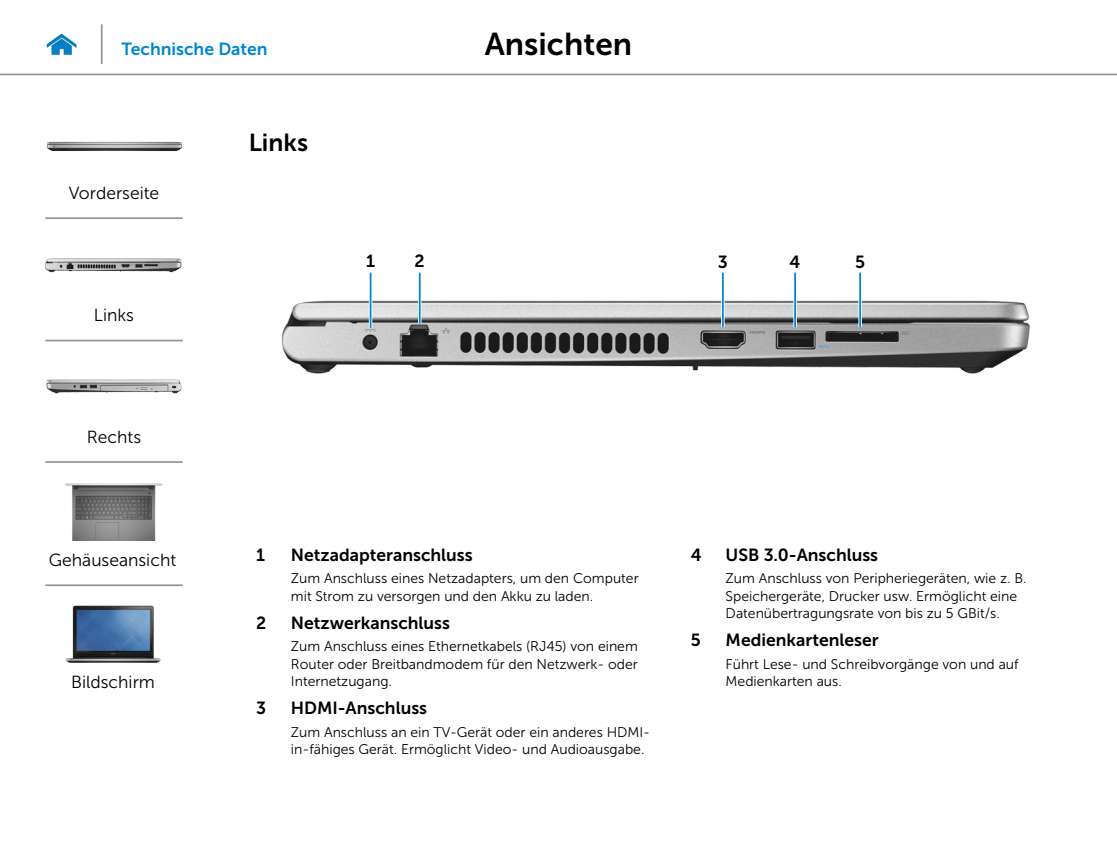
<style>
.page{position:relative;width:1117px;height:844px;background:#fff}
.page>*{position:absolute;margin:0;border:0;box-sizing:border-box;transform-origin:0 0}
.t1{font:31.5px "Museo Sans For Dell 700";color:#000}
.Head2{font:24.5px "Museo Sans For Dell 700";color:#000}
.Callout_Head{font:17.5px "Museo Sans For Dell 700";color:#000}
.t2{font:17.5px "Museo Sans For Dell 300";color:#000}
.t3{font:17.5px "Museo Sans For Dell 700";color:#0087cc}
.Callout-L{font:17.5px "Museo Sans For Dell 700";color:#000}
.Callout_description{font:14px/17.5px "Museo Sans For Dell 300";color:#000}
</style>
<div class="page">
<hr style="left:0;top:74px;width:1116px;height:1px;background:#939598">
<img style="left:46px;top:33px;width:31px;height:22px">
<img style="left:281px;top:300px;width:749px;height:74px">
<hr style="left:369px;top:272px;width:3px;height:56px;background:#fff">
<hr style="left:369px;top:272px;width:2px;height:56px;background:#0087cc">
<hr style="left:418px;top:272px;width:3px;height:51px;background:#fff">
<hr style="left:419px;top:272px;width:1px;height:51px;background:#0087cc">
<hr style="left:721px;top:272px;width:3px;height:55px;background:#fff">
<hr style="left:721px;top:272px;width:2px;height:55px;background:#0087cc">
<hr style="left:793px;top:272px;width:3px;height:55px;background:#fff">
<hr style="left:794px;top:272px;width:1px;height:55px;background:#0087cc">
<hr style="left:858px;top:272px;width:3px;height:55px;background:#fff">
<hr style="left:859px;top:272px;width:1px;height:55px;background:#0087cc">
<hr style="left:101px;top:24px;width:2px;height:40px;background:#939598">
<img style="left:46px;top:141px;width:136px;height:10px">
<img style="left:45px;top:258px;width:137px;height:15px">
<img style="left:46px;top:379px;width:136px;height:15px">
<img style="left:64px;top:483px;width:99px;height:57px">
<img style="left:66px;top:605px;width:95px;height:57px">
<hr style="left:45px;top:217px;width:138px;height:2px;background:#939598">
<hr style="left:45px;top:339px;width:138px;height:2px;background:#939598">
<hr style="left:45px;top:461px;width:138px;height:2px;background:#939598">
<hr style="left:45px;top:584px;width:138px;height:2px;background:#939598">
<p class="t3" style="left:122px;top:39px;width:147px">Technische Daten</p>
<h1 class="t1" style="left:485px;top:26px;width:149px">Ansichten</h1>
<p class="t2" style="left:69px;top:183px;width:92px">Vorderseite</p>
<p class="t2" style="left:94px;top:305px;width:41px">Links</p>
<p class="t2" style="left:87px;top:428px;width:56px">Rechts</p>
<p class="t2" style="left:49px;top:550px;width:129px">Gehäuseansicht</p>
<p class="t2" style="left:71px;top:672px;width:85px">Bildschirm</p>
<p class="Head2" style="left:249px;top:128px;width:61px">Links</p>
<p class="Callout-L" style="left:366px;top:251px;width:10px">1</p>
<p class="Callout-L" style="left:414px;top:251px;width:12px">2</p>
<p class="Callout-L" style="left:717px;top:252px;width:12px">3</p>
<p class="Callout-L" style="left:789px;top:252px;width:12px">4</p>
<p class="Callout-L" style="left:854px;top:252px;width:11px">5</p>
<p class="Callout_Head" style="left:256px;top:544px;width:10px">1</p>
<p class="Callout_Head" style="left:291px;top:544px;width:183px">Netzadapteranschluss</p>
<p class="Callout_description" style="left:291px;top:569px;width:349px">Zum Anschluss eines Netzadapters, um den Computer mit Strom zu versorgen und den Akku zu laden.</p>
<p class="Callout_Head" style="left:256px;top:612px;width:12px">2</p>
<p class="Callout_Head" style="left:291px;top:612px;width:161px">Netzwerkanschluss</p>
<p class="Callout_description" style="left:291px;top:637px;width:348px;text-align:justify">Zum Anschluss eines Ethernetkabels (RJ45) von einem Router oder Breitbandmodem für den Netzwerk- oder Internetzugang.</p>
<p class="Callout_Head" style="left:256px;top:698px;width:12px">3</p>
<p class="Callout_Head" style="left:291px;top:698px;width:138px">HDMI-Anschluss</p>
<p class="Callout_description" style="left:291px;top:723px;width:360px">Zum Anschluss an ein TV-Gerät oder ein anderes HDMI&shy;in-fähiges Gerät. Ermöglicht Video- und Audioausgabe.</p>
<p class="Callout_Head" style="left:690px;top:544px;width:12px">4</p>
<p class="Callout_Head" style="left:725px;top:544px;width:154px">USB 3.0-Anschluss</p>
<p class="Callout_description" style="left:725px;top:569px;width:302px">Zum Anschluss von Peripheriegeräten, wie z. B.<br>Speichergeräte, Drucker usw. Ermöglicht eine<br>Datenübertragungsrate von bis zu 5 GBit/s.</p>
<p class="Callout_Head" style="left:690px;top:630px;width:11px">5</p>
<p class="Callout_Head" style="left:725px;top:630px;width:154px">Medienkartenleser</p>
<p class="Callout_description" style="left:725px;top:655px;width:294px">Führt Lese- und Schreibvorgänge von und auf<br>Medienkarten aus.</p>
</div>
